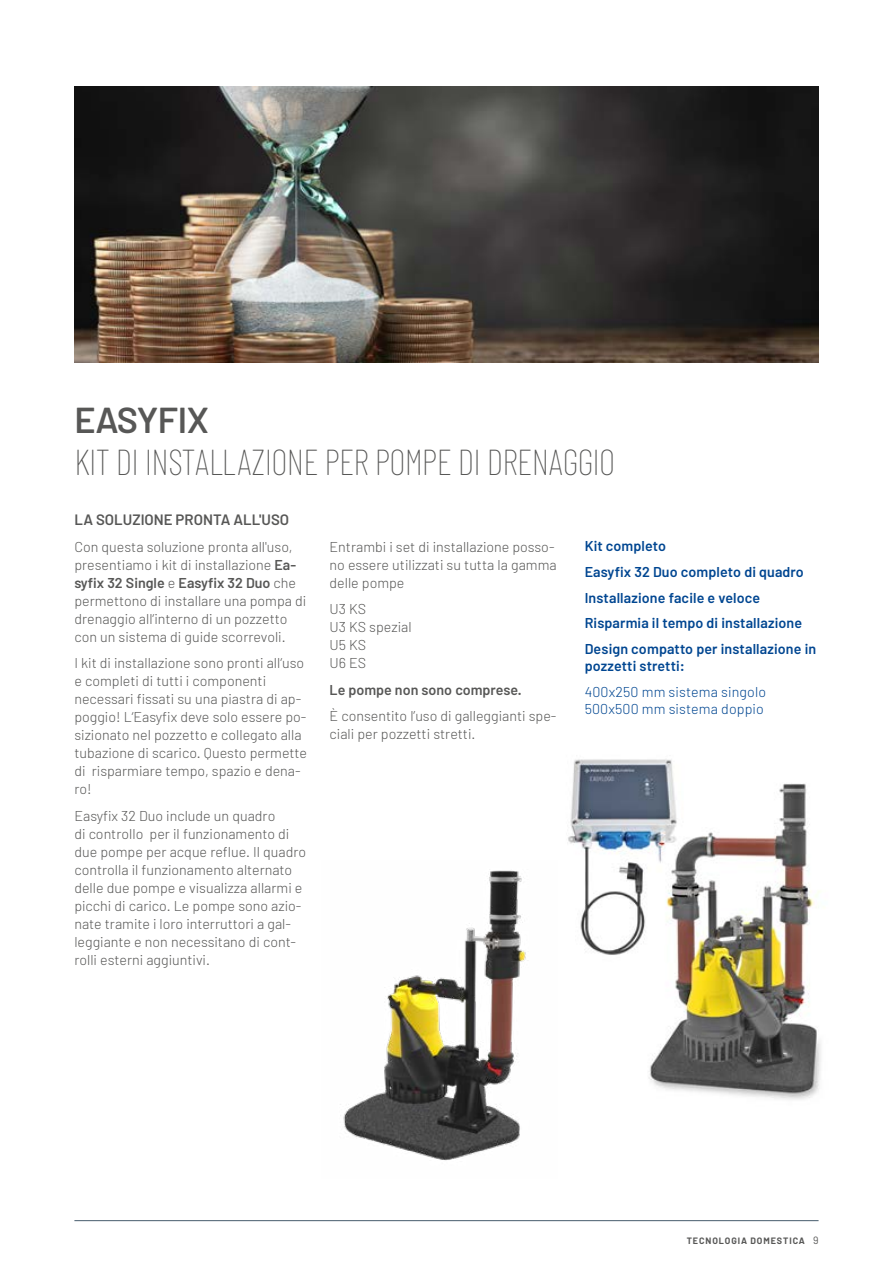
<style>
.page{position:relative;width:893px;height:1263px;background:#fff}
.page>*{position:absolute;margin:0;border:0;box-sizing:border-box;transform-origin:0 0}
.t1{font:100 36px "Barlow Condensed";letter-spacing:-.02em;color:#575756}
.t2{font:600 36px "Barlow";letter-spacing:-.015em;color:#575756}
.t3{font:600 15px "Barlow";color:#575756}
.t4{font:300 14.25px/18px "Barlow";color:#575756}
.t5{font:600 14.25px/25.8px "Barlow";letter-spacing:.01em;color:#004691}
.t6{font:300 14.25px/17.2px "Barlow";letter-spacing:.01em;color:#004691}
.t7{font:600 14.25px "Barlow";color:#575756}
.t8{font:700 9px "Barlow";letter-spacing:.105em;color:#575756}
.s1{font-weight:600}
.s2{font-weight:400;font-size:10.5px}
</style>
<div class="page">
<hr style="left:74px;top:1220px;width:745px;height:1px;background:#475c6d">
<img style="left:74px;top:86px;width:745px;height:276px">
<img style="left:568px;top:759px;width:253px;height:341px">
<img style="left:340px;top:870px;width:186px;height:291px">
<h1 class="t2" style="left:74px;top:397px;width:136px">EASYFIX</h1>
<h1 class="t1" style="left:74px;top:439px;width:542px">KIT DI INSTALLAZIONE PER POMPE DI DRENAGGIO</h1>
<p class="t3" style="left:74px;top:511px;width:216px">LA SOLUZIONE PRONTA ALL'USO</p>
<p class="t4" style="left:74px;top:537px;width:233px">Con questa soluzione pronta all'uso, presentiamo i kit di installazione <span class="s1">Ea&shy;syfix 32 Single</span> e <span class="s1">Easyfix 32 Duo</span> che permettono di installare una pompa di drenaggio all‘interno di un pozzetto con un sistema di guide scorrevoli.</p>
<p class="t4" style="left:74px;top:654px;width:234px">I kit di installazione sono pronti all‘uso e completi di tutti i componenti necessari fissati su una piastra di ap&shy;poggio! L‘Easyfix deve solo essere po&shy;sizionato nel pozzetto e collegato alla tubazione di scarico. Questo permette di risparmiare tempo, spazio e dena&shy;ro!</p>
<p class="t4" style="left:74px;top:806px;width:233px">Easyfix 32 Duo include un quadro<br>di controllo per il funzionamento di due pompe per acque reflue. Il quadro controlla il funzionamento alternato delle due pompe e visualizza allarmi e picchi di carico. Le pompe sono azio&shy;nate tramite i loro interruttori a gal&shy;leggiante e non necessitano di cont&shy;rolli esterni aggiuntivi.</p>
<p class="t4" style="left:330px;top:537px;width:229px">Entrambi i set di installazione posso&shy;no essere utilizzati su tutta la gamma delle pompe</p>
<p class="t4" style="left:330px;top:600px;width:84px">U3 KS<br>U3 KS spezial<br>U5 KS<br>U6 ES</p>
<p class="t7" style="left:330px;top:681px;width:194px">Le pompe non sono comprese.</p>
<p class="t4" style="left:330px;top:707px;width:228px">È consentito l’uso di galleggianti spe&shy;ciali per pozzetti stretti.</p>
<p class="t5" style="left:585px;top:533px;width:233px">Kit completo<br>Easyfix 32 Duo completo di quadro<br>Installazione facile e veloce<br>Risparmia il tempo di installazione<br>Design compatto per installazione in</p>
<p class="t5" style="left:585px;top:653px;width:102px">pozzetti stretti:</p>
<p class="t6" style="left:585px;top:683px;width:183px">400x250 mm sistema singolo<br>500x500 mm sistema doppio</p>
<p class="t8" style="left:687px;top:1235px;width:133px">TECNOLOGIA DOMESTICA <sup>9</sup><span class="s2">9</span></p>
</div>
